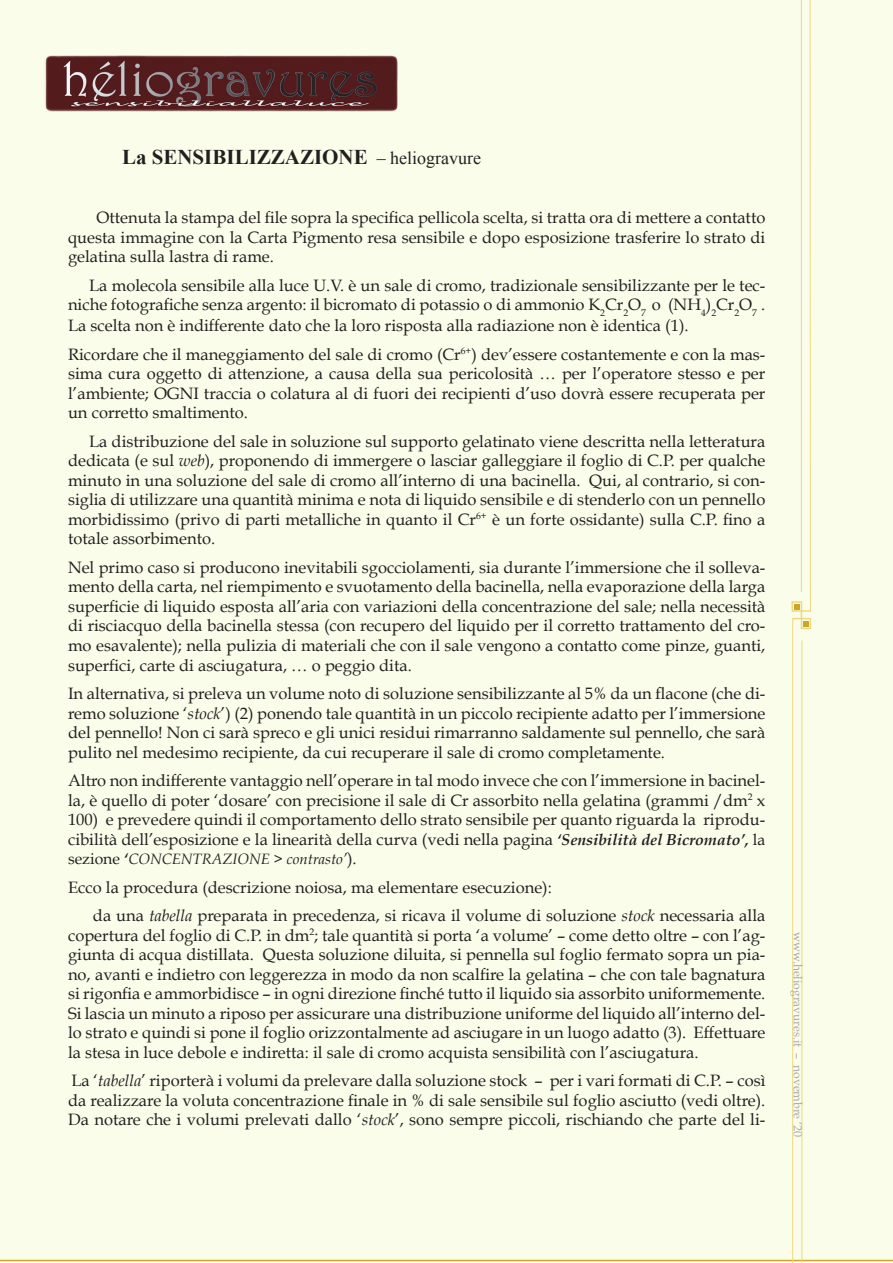
<style>
.page{position:relative;width:893px;height:1263px;background:#fff}
.page>*{position:absolute;margin:0;border:0;box-sizing:border-box;transform-origin:0 0}
.Corpo_testo{font:700 21px "Times New Roman";color:#231f20}
.Corpo_testo-2{font:16.5px/19.5px "Book Antiqua";color:#231f20;text-align:justify}
.Corpo_testo-3{font:italic 15px "Book Antiqua";color:#231f20}
.t1{font:12px "Book Antiqua";color:#a8a9ad}
.s1{font-weight:400;font-size:18px}
.s2{font-style:italic}
.s3{font-weight:700;font-style:italic;font-size:15.75px}
.s4{font-size:15.75px}
.s5{font-style:normal;font-size:15.75px}
.s6{font-weight:700;font-size:15.75px}
.s7{font-style:normal;font-size:16.5px}
</style>
<div class="page">
<div style="left:0;top:0;width:893px;height:1261px;background:#fbfdeb"></div>
<hr style="left:801px;top:0;width:1px;height:592px;background:#ebd980">
<hr style="left:810px;top:0;width:1px;height:611px;background:#ebd980">
<hr style="left:801px;top:640px;width:1px;height:623px;background:#ebd980">
<hr style="left:792px;top:618px;width:1px;height:645px;background:#ebd980">
<svg style="left:791px;top:601px;width:20px;height:28px"></svg>
<img style="left:45px;top:54px;width:355px;height:58px">
<p class="Corpo_testo" style="left:122px;top:143px;width:361px">La SENSIBILIZZAZIONE <span class="s1">– heliogravure</span></p>
<p class="Corpo_testo-2" style="left:68px;top:208px;width:699px;text-indent:29px">Ottenuta la stampa del file sopra la specifica pellicola scelta, si tratta ora di mettere a contatto questa immagine con la Carta Pigmento resa sensibile e dopo esposizione trasferire lo strato di gelatina sulla lastra di rame.</p>
<p class="Corpo_testo-2" style="left:68px;top:276px;width:699px;text-align:right">La molecola sensibile alla luce U.V. è un sale di cromo, tradizionale sensibilizzante per le tec&shy;niche fotografiche senza argento: il bicromato di potassio o di ammonio K<sub>2</sub>Cr<sub>2</sub>O<sub>7</sub> o (NH<sub>4</sub>)<sub>2</sub>Cr<sub>2</sub>O<sub>7</sub> .</p>
<p class="Corpo_testo-2" style="left:68px;top:316px;width:622px">La scelta non è indifferente dato che la loro risposta alla radiazione non è identica (1).</p>
<p class="Corpo_testo-2" style="left:68px;top:345px;width:699px">Ricordare che il maneggiamento del sale di cromo (Cr<sup>6+</sup>) dev’essere costantemente e con la mas&shy;sima cura oggetto di attenzione, a causa della sua pericolosità … per l’operatore stesso e per l’ambiente; OGNI traccia o colatura al di fuori dei recipienti d’uso dovrà essere recuperata per un corretto smaltimento.</p>
<p class="Corpo_testo-2" style="left:68px;top:432px;width:699px;text-indent:21px">La distribuzione del sale in soluzione sul supporto gelatinato viene descritta nella letteratura dedicata (e sul <span class="s2">web</span>), proponendo di immergere o lasciar galleggiare il foglio di C.P. per qualche minuto in una soluzione del sale di cromo all’interno di una bacinella. Qui, al contrario, si con&shy;siglia di utilizzare una quantità minima e nota di liquido sensibile e di stenderlo con un pennello morbidissimo (privo di parti metalliche in quanto il Cr<sup>6+</sup> è un forte ossidante) sulla C.P. fino a totale assorbimento.</p>
<p class="Corpo_testo-2" style="left:68px;top:558px;width:699px">Nel primo caso si producono inevitabili sgocciolamenti, sia durante l’immersione che il solleva&shy;mento della carta, nel riempimento e svuotamento della bacinella, nella evaporazione della larga superficie di liquido esposta all’aria con variazioni della concentrazione del sale; nella necessità di risciacquo della bacinella stessa (con recupero del liquido per il corretto trattamento del cro&shy;mo esavalente); nella pulizia di materiali che con il sale vengono a contatto come pinze, guanti, superfici, carte di asciugatura, … o peggio dita.</p>
<p class="Corpo_testo-2" style="left:68px;top:684px;width:699px">In alternativa, si preleva un volume noto di soluzione sensibilizzante al 5% da un flacone (che di&shy;remo soluzione ‘<span class="s2">stock</span>’) (2) ponendo tale quantità in un piccolo recipiente adatto per l’immersione del pennello! Non ci sarà spreco e gli unici residui rimarranno saldamente sul pennello, che sarà pulito nel medesimo recipiente, da cui recuperare il sale di cromo completamente.</p>
<p class="Corpo_testo-2" style="left:68px;top:771px;width:699px">Altro non indifferente vantaggio nell’operare in tal modo invece che con l’immersione in bacinel&shy;la, è quello di poter ‘dosare’ con precisione il sale di Cr assorbito nella gelatina (grammi /dm<sup>2</sup> x 100) e prevedere quindi il comportamento dello strato sensibile per quanto riguarda la riprodu&shy;cibilità dell’esposizione e la linearità della curva (vedi nella pagina <span class="s3">‘Sensibilità del Bicromato’,</span> <span class="s4">la</span></p>
<p class="Corpo_testo-3" style="left:68px;top:850px;width:290px"><span class="s5">sezione</span> <span class="s6">‘</span>CONCENTRAZIONE &gt; contrasto<span class="s4">’</span><span class="s7">).</span></p>
<p class="Corpo_testo-2" style="left:68px;top:877px;width:485px">Ecco la procedura (descrizione noiosa, ma elementare esecuzione):</p>
<p class="Corpo_testo-2" style="left:68px;top:906px;width:699px;text-indent:25px">da una <span class="s2">tabella</span> preparata in precedenza, si ricava il volume di soluzione <span class="s2">stock</span> necessaria alla copertura del foglio di C.P. in dm<sup>2</sup>; tale quantità si porta ‘a volume’ – come detto oltre – con l’ag&shy;giunta di acqua distillata. Questa soluzione diluita, si pennella sul foglio fermato sopra un pia&shy;no, avanti e indietro con leggerezza in modo da non scalfire la gelatina – che con tale bagnatura si rigonfia e ammorbidisce – in ogni direzione finché tutto il liquido sia assorbito uniformemente.<br>Si lascia un minuto a riposo per assicurare una distribuzione uniforme del liquido all’interno del&shy;lo strato e quindi si pone il foglio orizzontalmente ad asciugare in un luogo adatto (3). Effettuare la stesa in luce debole e indiretta: il sale di cromo acquista sensibilità con l’asciugatura.</p>
<p class="Corpo_testo-2" style="left:68px;top:1071px;width:699px">La ‘<span class="s2">tabella</span>’ riporterà i volumi da prelevare dalla soluzione stock – per i vari formati di C.P. – così da realizzare la voluta concentrazione finale in % di sale sensibile sul foglio asciutto (vedi oltre).<br>Da notare che i volumi prelevati dallo ‘<span class="s2">stock</span>’, sono sempre piccoli, rischiando che parte del li-</p>
<p class="t1" style="left:805px;top:932px;width:207px;rotate:90deg">www.heliogravures.it – novembre ‘20</p>
</div>
